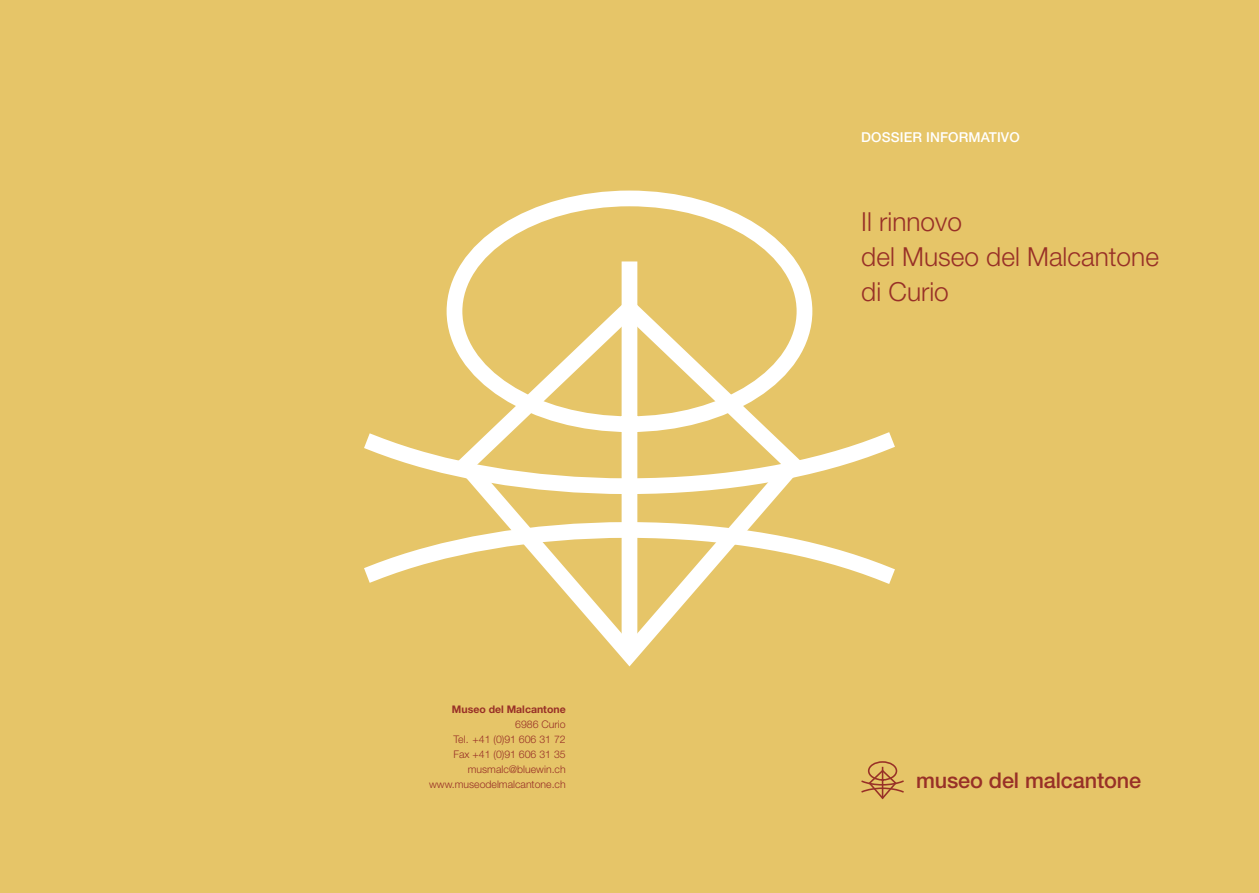
<style>
.page{position:relative;width:1259px;height:893px;background:#fff}
.page>*{position:absolute;margin:0;border:0;box-sizing:border-box;transform-origin:0 0}
.t1{font:300 26.25px/34.7px "Helvetica Neue LT Std";color:#983027}
.t2{font:500 21.75px "Helvetica Neue LT Std";letter-spacing:-.005em;color:#983027}
.t3{font:500 13.65px "Helvetica Neue LT Std";letter-spacing:.01em;color:#fff}
.t4{font:300 10.5px/15px "Helvetica Neue LT Std";color:#983027;text-align:right}
.t5{font:700 10.5px "Helvetica Neue LT Std";color:#983027}
</style>
<div class="page">
<div style="left:629px;top:0;width:630px;height:893px;background:#e6c568"></div>
<svg style="left:861px;top:761px;width:43px;height:39px"></svg>
<svg style="left:629px;top:190px;width:180px;height:96px"></svg>
<svg style="left:629px;top:286px;width:184px;height:381px"></svg>
<svg style="left:629px;top:422px;width:266px;height:172px"></svg>
<div style="left:0;top:0;width:629px;height:893px;background:#e6c568"></div>
<svg style="left:450px;top:190px;width:179px;height:96px"></svg>
<svg style="left:446px;top:286px;width:183px;height:380px"></svg>
<svg style="left:364px;top:422px;width:265px;height:172px"></svg>
<p class="t5" style="left:452px;top:703px;width:115px">Museo del Malcantone</p>
<p class="t4" style="left:429px;top:717px;width:138px">6986 Curio<br>Tel. +41 (0)91 606 31 72<br>Fax +41 (0)91 606 31 35 musmalc@bluewin.ch www.museodelmalcantone.ch</p>
<h3 class="t3" style="left:861px;top:129px;width:160px">DOSSIER INFORMATIVO</h3>
<h1 class="t1" style="left:861px;top:204px;width:299px">Il rinnovo<br>del Museo del Malcantone di Curio</h1>
<h2 class="t2" style="left:916px;top:768px;width:227px">museo del malcantone</h2>
</div>
